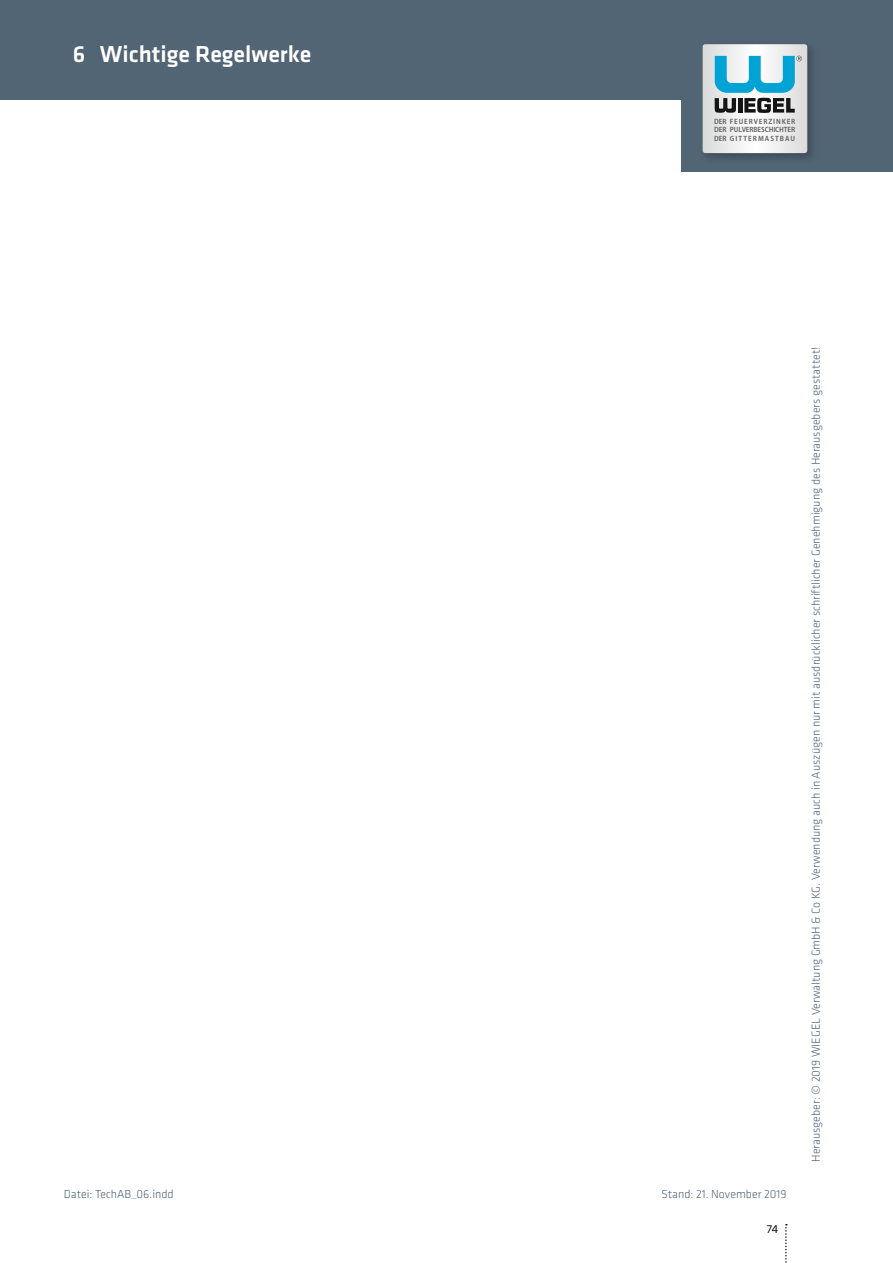
<style>
.page{position:relative;width:893px;height:1263px;background:#fff}
.page>*{position:absolute;margin:0;border:0;box-sizing:border-box;transform-origin:0 0}
.t1{font:500 24px "Klavika";color:#fff}
.t2{font:300 12px "Klavika";color:#526575}
.t3{font:12px "Klavika";color:#131413}
.t4{font:700 6.75px/8.7px "Koz Go Pro";letter-spacing:.06em;color:#686867;text-align:justify}
</style>
<div class="page">
<svg style="left:785px;top:1224px;width:2px;height:39px"></svg>
<div style="left:681px;top:59px;width:212px;height:113px;background:#526575"></div>
<div style="left:0;top:0;width:893px;height:100px;background:#526575"></div>
<div style="left:699px;top:40px;width:119px;height:124px;background:#273644;opacity:.5"></div>
<svg style="left:703px;top:44px;width:104px;height:109px;background:#b9d1d9"></svg>
<h1 class="t1" style="left:73px;top:40px;width:240px">6 Wichtige Regelwerke</h1>
<p class="t4" style="left:714px;top:118px;width:83px">DER FEUERVERZINKER DER PULVERBESCHICHTER DER GITTERMASTBAU</p>
<p class="t2" style="left:64px;top:1187px;width:111px">Datei: TechAB_06.indd</p>
<p class="t2" style="left:661px;top:1187px;width:127px">Stand: 21. November 2019</p>
<p class="t3" style="left:767px;top:1223px;width:13px">74</p>
<p class="t2" style="left:809px;top:1162px;width:817px;rotate:-90deg">Herausgeber: © 2019 WIEGEL Verwaltung GmbH &amp; Co KG. Verwendung auch in Auszügen nur mit ausdrücklicher schriftlicher Genehmigung des Herausgebers gestattet!</p>
</div>
